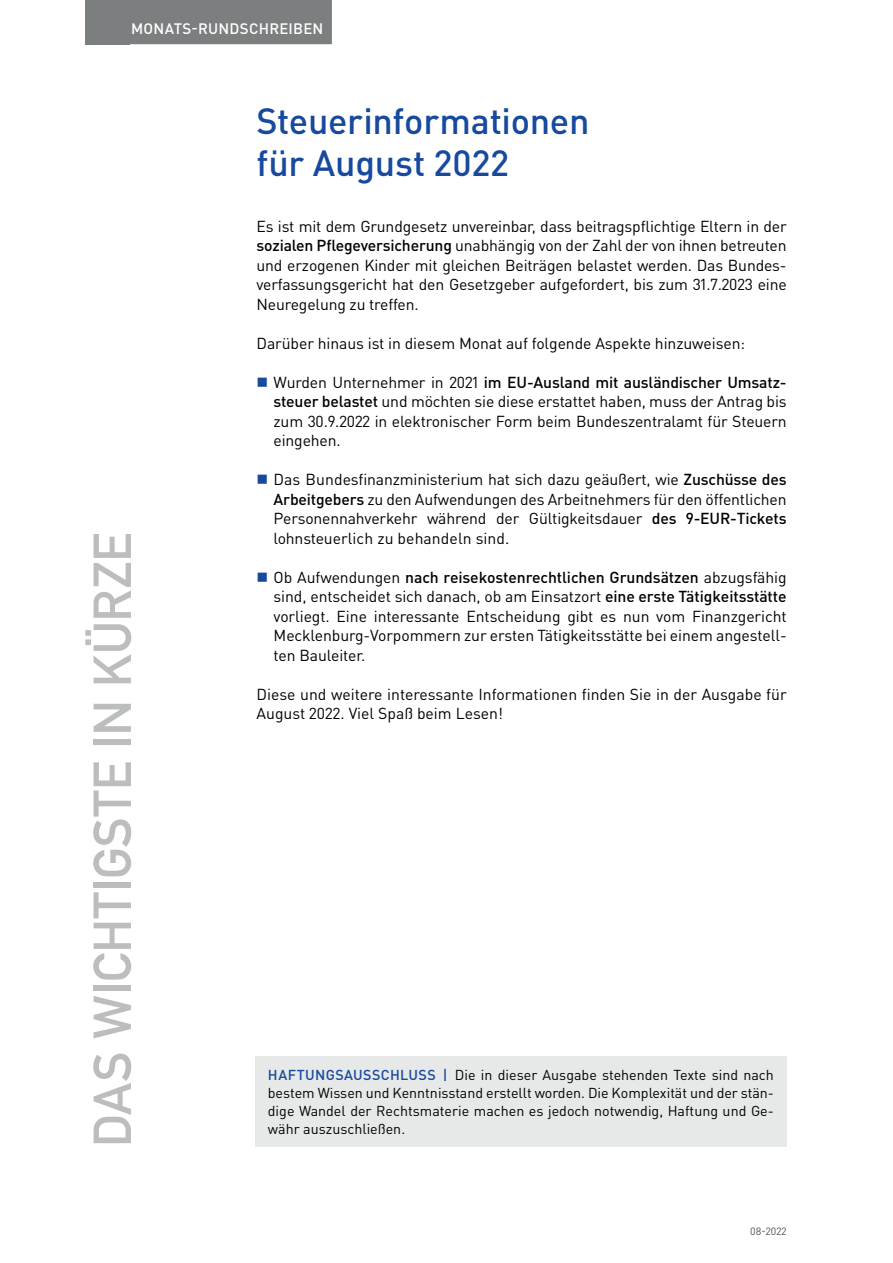
<style>
.page{position:relative;width:893px;height:1263px;background:#fff}
.page>*{position:absolute;margin:0;border:0;box-sizing:border-box;transform-origin:0 0}
.t1{font:52.5px "DIN Mittelschrift Std";color:#bcbdbd}
.t2{font:500 36px/42px "DIN Pro";letter-spacing:-.005em;color:#17499e}
.t3{font:15.75px/19.5px "DIN Pro";letter-spacing:-.005em;color:#000002;text-align:justify}
.t4{font:500 15px "DIN Pro";letter-spacing:.015em;color:#fff}
.t5{font:14.25px/18px "DIN Pro";color:#000002;text-align:justify}
.t6{font:10.5px "DIN Pro";color:#4f5152}
.s1{font-weight:500}
.s2{font-weight:500;color:#17499e}
</style>
<div class="page">
<div style="left:85px;top:0;width:45px;height:44px;background:#7c7f7f"></div>
<div style="left:122px;top:0;width:210px;height:44px;background:#7c7f7f"></div>
<div style="left:255px;top:1057px;width:532px;height:90px;background:#e6e9e8"></div>
<p class="t4" style="left:131px;top:18px;width:194px">MONATS-RUNDSCHREIBEN</p>
<h1 class="t1" style="left:82px;top:1147px;width:616px;rotate:-90deg">DAS WICHTIGSTE IN KÜRZE</h1>
<h2 class="t2" style="left:257px;top:99px;width:334px">Steuerinformationen für August 2022</h2>
<p class="t3" style="left:257px;top:216px;width:532px">Es ist mit dem Grundgesetz unvereinbar, dass beitragspflichtige Eltern in der <span class="s1">sozialen Pflegeversicherung</span> unabhängig von der Zahl der von ihnen betreuten und erzogenen Kinder mit gleichen Beiträgen belastet werden. Das Bundes&shy;verfassungsgericht hat den Gesetzgeber aufgefordert, bis zum 31.7.2023 eine Neuregelung zu treffen.</p>
<p class="t3" style="left:257px;top:333px;width:490px">Darüber hinaus ist in diesem Monat auf folgende Aspekte hinzuweisen:</p>
<p class="t3" style="left:274px;top:372px;width:515px">Wurden Unternehmer in 2021 <span class="s1">im EU-Ausland mit ausländischer Umsatz&shy;steuer belastet</span> und möchten sie diese erstattet haben, muss der Antrag bis zum 30.9.2022 in elektronischer Form beim Bundeszentralamt für Steuern eingehen.</p>
<p class="t3" style="left:274px;top:469px;width:515px">Das Bundesfinanzministerium hat sich dazu geäußert, wie <span class="s1">Zuschüsse des Arbeitgebers</span> zu den Aufwendungen des Arbeitnehmers für den öffentlichen Personennahverkehr während der Gültigkeitsdauer <span class="s1">des 9-EUR-Tickets </span>lohnsteuerlich zu behandeln sind.</p>
<p class="t3" style="left:274px;top:567px;width:515px">Ob Aufwendungen <span class="s1">nach reisekostenrechtlichen Grundsätzen</span> abzugsfähig sind, entscheidet sich danach, ob am Einsatzort <span class="s1">eine erste Tätigkeitsstätte </span>vorliegt. Eine interessante Entscheidung gibt es nun vom Finanzgericht Mecklenburg-Vorpommern zur ersten Tätigkeitsstätte bei einem angestell&shy;ten Bauleiter.</p>
<p class="t3" style="left:257px;top:684px;width:532px">Diese und weitere interessante Informationen finden Sie in der Ausgabe für<br>August 2022. Viel Spaß beim Lesen!</p>
<p class="t5" style="left:268px;top:1065px;width:508px"><span class="s2">HAFTUNGSAUSSCHLUSS |</span> Die in dieser Ausgabe stehenden Texte sind nach bestem Wissen und Kenntnisstand erstellt worden. Die Komplexität und der stän&shy;dige Wandel der Rechtsmaterie machen es jedoch notwendig, Haftung und Ge&shy;währ auszuschließen.</p>
<p class="t6" style="left:750px;top:1224px;width:38px">08-2022</p>
</div>
